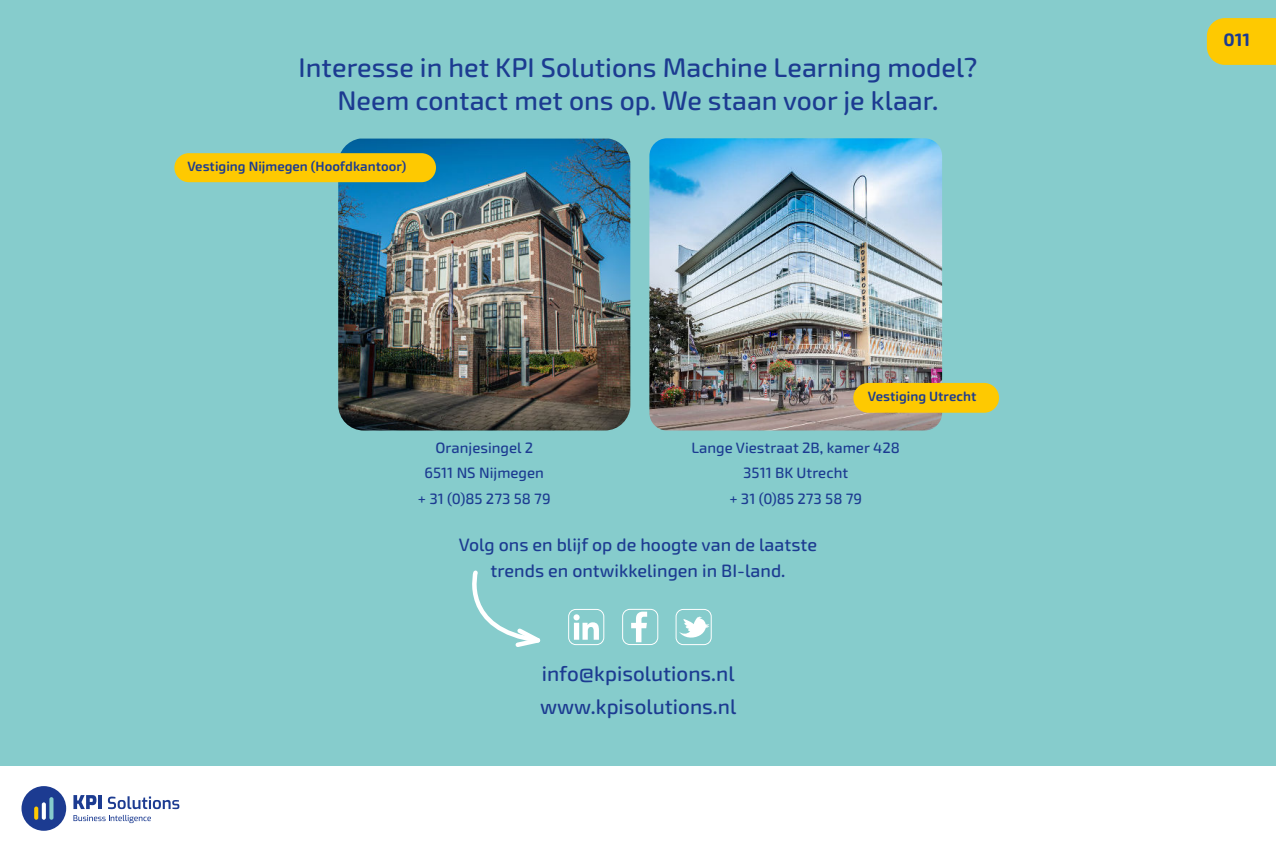
<style>
.page{position:relative;width:1276px;height:851px;background:#fff}
.page>*{position:absolute;margin:0;border:0;box-sizing:border-box;transform-origin:0 0}
.t1{font:500 27px/33px "Exo Soft";color:#1c3b91;text-align:center}
.t2{font:500 21px/33px "Exo Soft";color:#1c3b91}
.t3{font:500 18px/25.5px "Exo Soft";color:#1c3b91;text-align:center}
.t4{font:700 18px "Exo Soft";color:#1c3b91}
.t5{font:500 15px/25.5px "Exo Soft";color:#1c3b91;text-align:center}
.t6{font:600 13.5px "Exo Soft";color:#1c3b91}
</style>
<div class="page">
<div style="left:0;top:0;width:1276px;height:765px;background:#86cccc"></div>
<svg style="left:1206px;top:18px;width:70px;height:47px;background:#f6c90d"></svg>
<div style="left:22px;top:786px;width:44px;height:44px;background:#1c3b91;border-radius:50%"></div>
<svg style="left:34px;top:806px;width:4px;height:13px"></svg>
<svg style="left:42px;top:802px;width:4px;height:17px"></svg>
<svg style="left:49px;top:797px;width:4px;height:22px"></svg>
<svg style="left:73px;top:795px;width:106px;height:28px"></svg>
<svg style="left:472px;top:570px;width:69px;height:77px"></svg>
<div style="left:568px;top:609px;width:36px;height:36px;border:1px solid #fff;border-radius:7px"></div>
<svg style="left:573px;top:614px;width:26px;height:25px"></svg>
<svg style="left:622px;top:608px;width:36px;height:37px"></svg>
<div style="left:675px;top:609px;width:36px;height:36px;border:1px solid #fff;border-radius:7px"></div>
<svg style="left:679px;top:616px;width:30px;height:22px"></svg>
<img style="left:338px;top:138px;width:292px;height:292px">
<img style="left:649px;top:138px;width:293px;height:292px">
<div style="left:174px;top:153px;width:262px;height:29px;background:#fec901;border-radius:15px"></div>
<div style="left:853px;top:383px;width:146px;height:29px;background:#fec901;border-radius:15px"></div>
<h1 class="t1" style="left:299px;top:52px;width:680px">Interesse in het KPI Solutions Machine Learning model?<br>Neem contact met ons op. We staan voor je klaar.</h1>
<p class="t6" style="left:187px;top:160px;width:220px">Vestiging Nijmegen (Hoofdkantoor)</p>
<p class="t5" style="left:418px;top:435px;width:134px">Oranjesingel 2<br>6511 NS Nijmegen<br>+ 31 (0)85 273 58 79</p>
<p class="t6" style="left:868px;top:390px;width:110px">Vestiging Utrecht</p>
<p class="t5" style="left:691px;top:435px;width:210px">Lange Viestraat 2B, kamer 428<br>3511 BK Utrecht<br>+ 31 (0)85 273 58 79</p>
<p class="t3" style="left:459px;top:533px;width:360px">Volg ons en blijf op de hoogte van de laatste trends en ontwikkelingen in BI-land.</p>
<h2 class="t2" style="left:540px;top:658px;width:198px">info@kpisolutions.nl www.kpisolutions.nl</h2>
<p class="t4" style="left:1223px;top:33px;width:28px">011</p>
</div>
